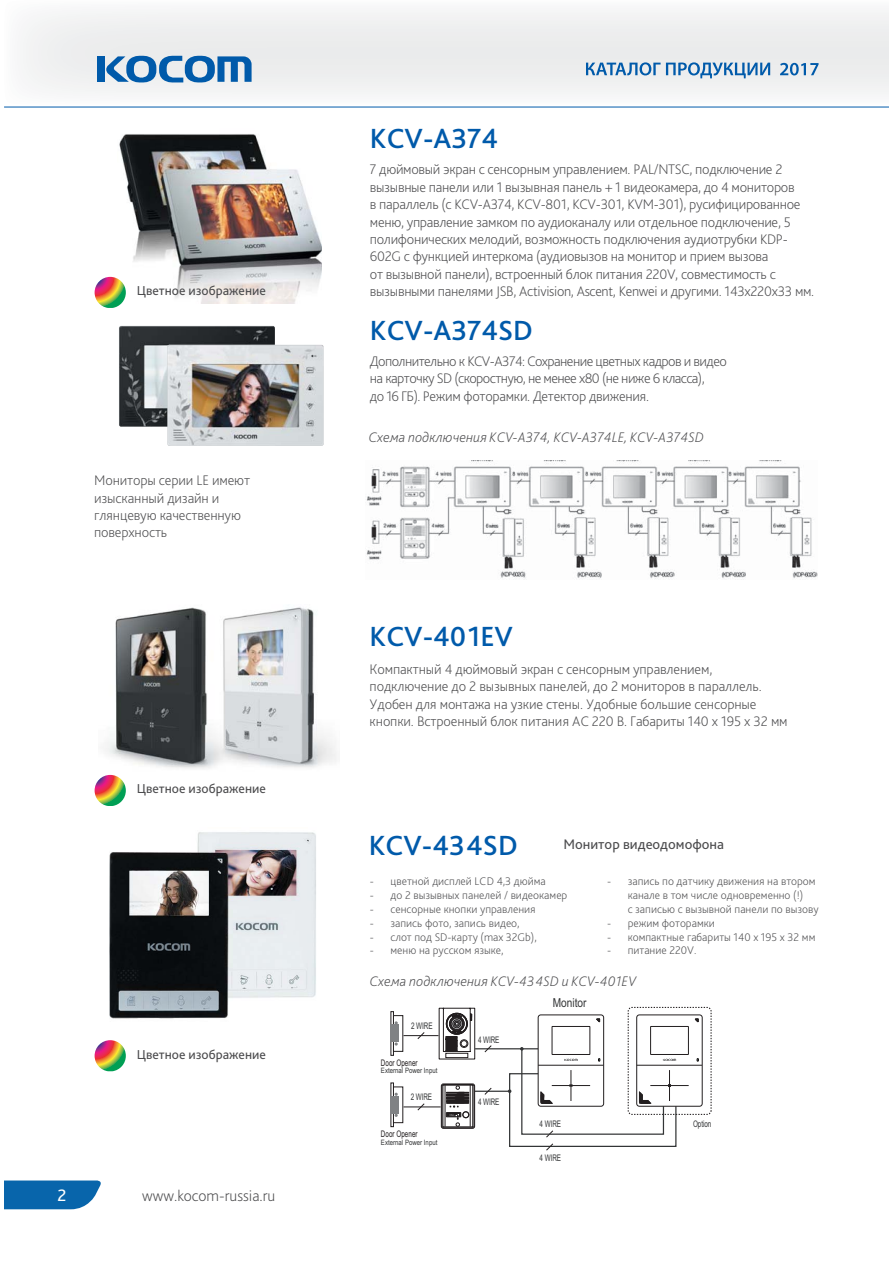
<style>
.page{position:relative;width:893px;height:1263px;background:#fff}
.page>*{position:absolute;margin:0;border:0;box-sizing:border-box;transform-origin:0 0}
.t1{font:500 28.95px "Bliss Pro";color:#005aaa}
.t2{font:17.4px "Bliss Pro";color:#fff}
.t3{font:200 15.9px "Bliss Pro";color:#4c4c4e}
.t4{font:200 14.55px/17.4px "Bliss Pro";letter-spacing:-.02em;color:#4c4c4e}
.t5{font:200 14.55px/17.4px "Bliss Pro";letter-spacing:-.04em;color:#4c4c4e}
.t6{font:italic 200 14.55px "Bliss Pro";color:#4c4c4e}
.t7{font:14.55px "Bliss Pro";color:#4c4c4e}
.t8{font:13.5px "Bliss Pro";color:#4c4c4e}
.t9{font:12.3px "Arial Narrow";color:#333536}
.t10{font:200 11.55px/14px "Bliss Pro";color:#4c4c4e}
.t11{font:9.15px "Arial Narrow";letter-spacing:-.01em;color:#333536;scale:.85 1}
.t12{font:9.15px "Arial Narrow";color:#221e1f;scale:.85 1}
.t13{font:7.35px "Arial Narrow";color:#333536}
</style>
<div class="page">
<div style="left:23px;top:12px;width:865px;height:82px;background:#edeeef"></div>
<div style="left:98px;top:56px;width:7px;height:26px;background:#005aaa"></div>
<svg style="left:106px;top:55px;width:146px;height:28px;background:#73a2cb"></svg>
<svg style="left:4px;top:1181px;width:97px;height:28px;background:#1a70b1"></svg>
<svg style="left:586px;top:62px;width:74px;height:13px"></svg>
<svg style="left:666px;top:62px;width:104px;height:16px;background:#94b6d4"></svg>
<svg style="left:780px;top:63px;width:38px;height:12px"></svg>
<hr style="left:4px;top:107px;width:884px;height:1px;background:#005aaa">
<img style="left:119px;top:134px;width:202px;height:169px">
<svg style="left:95px;top:277px;width:31px;height:31px"></svg>
<img style="left:109px;top:832px;width:207px;height:187px">
<div style="left:391px;top:1011px;width:3px;height:45px;border:1px solid #221e1f"></div>
<div style="left:393px;top:1015px;width:10px;height:37px;border:1px solid #221e1f"></div>
<div style="left:391px;top:1025px;width:8px;height:17px;background:#808284"></div>
<hr style="left:475px;top:1048px;width:63px;height:1px;background:#333536">
<svg style="left:484px;top:1045px;width:8px;height:7px"></svg>
<hr style="left:463px;top:1091px;width:47px;height:1px;background:#333536">
<svg style="left:484px;top:1088px;width:8px;height:7px"></svg>
<hr style="left:403px;top:1035px;width:35px;height:1px;background:#221e1f">
<svg style="left:417px;top:1032px;width:8px;height:7px"></svg>
<div style="left:391px;top:1083px;width:3px;height:44px;border:1px solid #221e1f"></div>
<div style="left:393px;top:1087px;width:10px;height:36px;border:1px solid #221e1f"></div>
<div style="left:391px;top:1096px;width:8px;height:18px;background:#808284"></div>
<hr style="left:403px;top:1107px;width:38px;height:1px;background:#221e1f">
<svg style="left:417px;top:1103px;width:8px;height:8px"></svg>
<svg style="left:439px;top:1008px;width:36px;height:52px"></svg>
<svg style="left:441px;top:1084px;width:34px;height:44px"></svg>
<div style="left:441px;top:1084px;width:34px;height:45px;border:1px solid #221e1f;border-radius:2px"></div>
<div style="left:442px;top:1084px;width:32px;height:44px;border:1px solid #221e1f;border-radius:2px"></div>
<div style="left:443px;top:1085px;width:30px;height:42px;border:1px solid #221e1f"></div>
<hr style="left:470px;top:1085px;width:1px;height:42px;background:#221e1f">
<hr style="left:445px;top:1085px;width:1px;height:42px;background:#221e1f">
<svg style="left:446px;top:1086px;width:23px;height:41px"></svg>
<div style="left:628px;top:1007px;width:83px;height:108px;border:1px dashed #221e1f;border-radius:4px"></div>
<div style="left:538px;top:1015px;width:66px;height:91px;border:1px solid #221e1f;border-radius:3px"></div>
<div style="left:552px;top:1026px;width:38px;height:29px;border:1px solid #221e1f"></div>
<div style="left:636px;top:1015px;width:66px;height:91px;border:1px solid #221e1f;border-radius:3px"></div>
<hr style="left:650px;top:1085px;width:39px;height:1px;background:#221e1f">
<svg style="left:508px;top:1047px;width:169px;height:104px"></svg>
<div style="left:650px;top:1026px;width:38px;height:29px;border:1px solid #221e1f"></div>
<hr style="left:637px;top:1065px;width:65px;height:1px;background:#221e1f">
<img style="left:119px;top:326px;width:156px;height:101px;border-radius:2px">
<img style="left:167px;top:345px;width:157px;height:101px;border-radius:2px">
<svg style="left:95px;top:1040px;width:31px;height:31px"></svg>
<img style="left:366px;top:461px;width:451px;height:118px">
<img style="left:105px;top:607px;width:232px;height:168px">
<svg style="left:95px;top:775px;width:31px;height:31px"></svg>
<p class="t8" style="left:137px;top:283px;width:131px">Цветное изображение</p>
<p class="t4" style="left:94px;top:471px;width:157px">Мониторы серии LE имеют изысканный дизайн и глянцевую качественную поверхность</p>
<p class="t8" style="left:137px;top:781px;width:131px">Цветное изображение</p>
<p class="t8" style="left:137px;top:1046px;width:131px">Цветное изображение</p>
<p class="t2" style="left:57px;top:1185px;width:10px">2</p>
<p class="t3" style="left:142px;top:1186px;width:135px">www.kocom-russia.ru</p>
<h1 class="t1" style="left:370px;top:121px;width:130px">KCV-A374</h1>
<p class="t4" style="left:370px;top:161px;width:446px">7 дюймовый экран с сенсорным управлением. PAL/NTSC, подключение 2 вызывные панели или 1 вызывная панель + 1 видеокамера, до 4 мониторов<br>в параллель (с KCV-A374, KCV-801, KCV-301, KVM-301), русифицированное меню, управление замком по аудиоканалу или отдельное подключение, 5 полифонических мелодий, возможность подключения аудиотрубки KDP-602G с функцией интеркома (аудиовызов на монитор и прием вызова<br>от вызывной панели), встроенный блок питания 220V, совместимость с вызывными панелями JSB, Activision, Ascent, Kenwei и другими. 143х220х33 мм.</p>
<h1 class="t1" style="left:370px;top:313px;width:164px">KCV-A374SD</h1>
<p class="t5" style="left:370px;top:352px;width:358px">Дополнительно к KCV-A374: Сохранение цветных кадров и видео на карточку SD (скоростную, не менее х80 (не ниже 6 класса),<br>до 16 ГБ). Режим фоторамки. Детектор движения.</p>
<p class="t6" style="left:369px;top:428px;width:337px">Схема подключения KCV-A374, KCV-A374LE, KCV-A374SD</p>
<h1 class="t1" style="left:370px;top:619px;width:145px">KCV-401EV</h1>
<p class="t4" style="left:370px;top:660px;width:419px">Компактный 4 дюймовый экран с сенсорным управлением, подключение до 2 вызывных панелей, до 2 мониторов в параллель.<br>Удобен для монтажа на узкие стены. Удобные большие сенсорные кнопки. Встроенный блок питания АС 220 В. Габариты 140 х 195 х 32 мм</p>
<h1 class="t1" style="left:369px;top:828px;width:150px">KCV-434SD</h1>
<p class="t7" style="left:563px;top:836px;width:162px">Монитор видеодомофона</p>
<p class="t10" style="left:370px;top:874px;width:177px">- цветной дисплей LCD 4,3 дюйма</p>
<p class="t10" style="left:370px;top:888px;width:199px">- до 2 вызывных панелей / видеокамер</p>
<p class="t10" style="left:370px;top:902px;width:167px">- сенсорные кнопки управления</p>
<p class="t10" style="left:370px;top:916px;width:151px">- запись фото, запись видео,</p>
<p class="t10" style="left:370px;top:930px;width:168px">- слот под SD-карту (max 32Gb),</p>
<p class="t10" style="left:370px;top:944px;width:135px">- меню на русском языке,</p>
<p class="t10" style="left:628px;top:874px;width:192px;text-indent:-21px">- запись по датчику движения на втором канале в том числе одновременно (!)<br>с записью с вызывной панели по вызову</p>
<p class="t10" style="left:607px;top:916px;width:109px">- режим фоторамки</p>
<p class="t10" style="left:607px;top:930px;width:210px">- компактные габариты 140 х 195 х 32 мм</p>
<p class="t10" style="left:607px;top:944px;width:91px">- питание 220V.</p>
<p class="t6" style="left:370px;top:972px;width:268px">Схема подключения KCV-434SD и KCV-401EV</p>
<p class="t11" style="left:411px;top:1020px;width:27px">2 WIRE</p>
<p class="t12" style="left:381px;top:1057px;width:45px">Door Opener</p>
<p class="t13" style="left:381px;top:1067px;width:58px">External Power Input</p>
<p class="t11" style="left:411px;top:1091px;width:27px">2 WIRE</p>
<p class="t12" style="left:381px;top:1129px;width:45px">Door Opener</p>
<p class="t13" style="left:381px;top:1138px;width:58px">External Power Input</p>
<p class="t11" style="left:478px;top:1034px;width:27px">4 WIRE</p>
<p class="t11" style="left:478px;top:1097px;width:27px">4 WIRE</p>
<p class="t9" style="left:553px;top:996px;width:35px">Monitor</p>
<p class="t11" style="left:540px;top:1118px;width:27px">4 WIRE</p>
<p class="t11" style="left:540px;top:1152px;width:27px">4 WIRE</p>
<p class="t11" style="left:693px;top:1119px;width:23px">Option</p>
</div>
